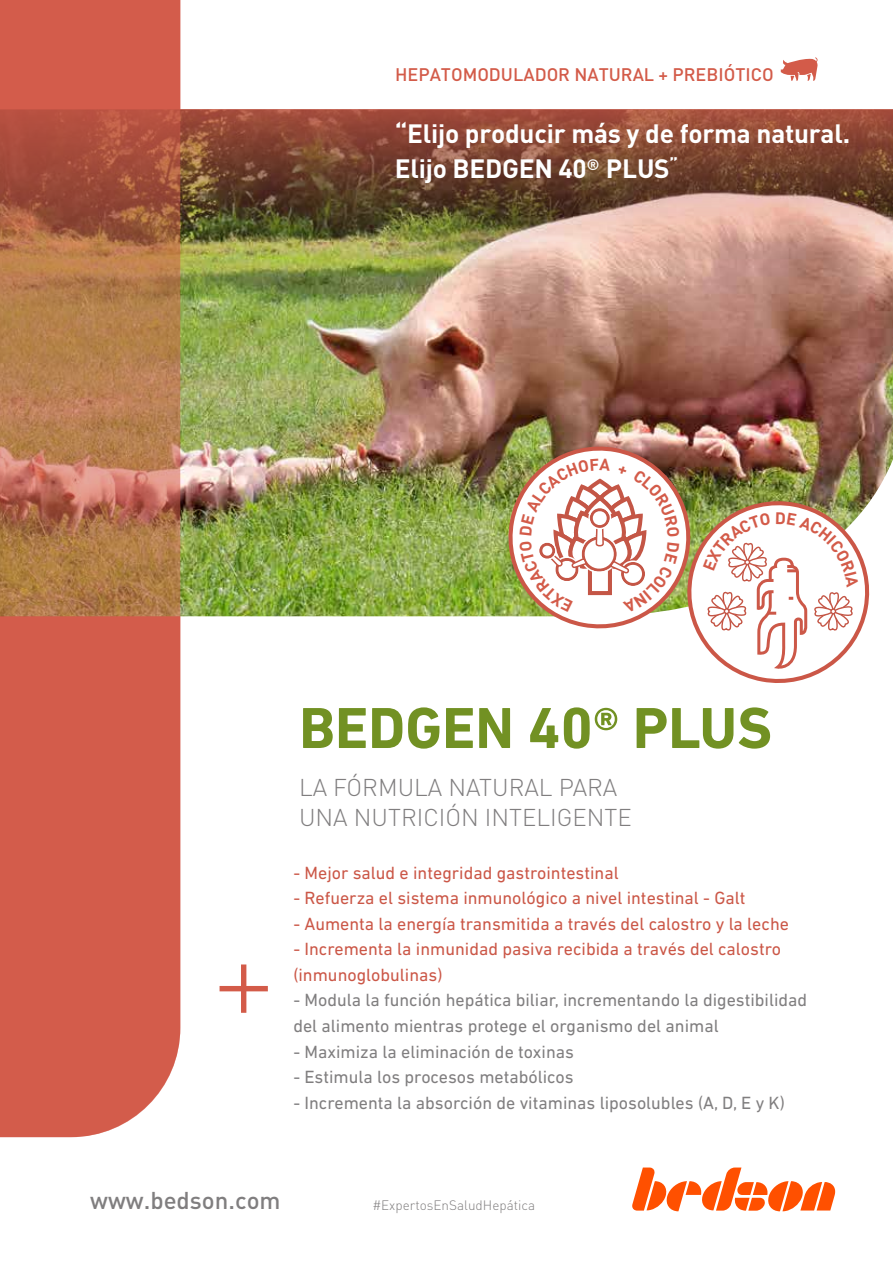
<style>
.page{position:relative;width:893px;height:1263px;background:#fff}
.page>*{position:absolute;margin:0;border:0;box-sizing:border-box;transform-origin:0 0}
.t1{font:300 condensed 150px "DIN Pro";color:#d35b49}
.t2{font:700 58.8px "DIN Next LT Pro";color:#729123}
.t3{font:700 26.25px/34.5px "DIN Pro";letter-spacing:-.01em;color:#fff}
.t4{font:300 24px/30px "DIN Pro";color:#807e7f}
.t5{font:500 24px "DIN Pro";color:#807e7f}
.t6{font:18px/25.5px "DIN Next LT Pro";color:#807e7f}
.t7{font:18px/25.5px "DIN Next LT Pro";color:#cb5747}
.t8{font:500 18px "DIN Pro";color:#d35b49}
.t9{font:300 13.5px "DIN Pro";color:#807e7f}
</style>
<div class="page">
<img style="left:180px;top:339px;width:713px;height:277px">
<svg style="left:0;top:0;width:180px;height:1137px;background:#ca674e"></svg>
<svg style="left:632px;top:1167px;width:203px;height:44px"></svg>
<svg style="left:781px;top:57px;width:37px;height:24px"></svg>
<img style="left:0;top:110px;width:893px;height:229px">
<img style="left:503px;top:441px;width:371px;height:242px">
<p class="t8" style="left:395px;top:63px;width:380px">HEPATOMODULADOR NATURAL + PREBIÓTICO</p>
<h3 class="t3" style="left:395px;top:115px;width:457px">“Elijo producir más y de forma natural.<br>Elijo BEDGEN 40<sup>®</sup> PLUS<sup>”</sup></h3>
<h1 class="t1" style="left:212px;top:871px;width:65px">+</h1>
<h2 class="t2" style="left:299px;top:694px;width:474px">BEDGEN 40® PLUS</h2>
<h3 class="t4" style="left:299px;top:770px;width:334px">LA FÓRMULA NATURAL PARA<br>UNA NUTRICIÓN INTELIGENTE</h3>
<p class="t7" style="left:293px;top:860px;width:327px">- Mejor salud e integridad gastrointestinal</p>
<p class="t7" style="left:293px;top:885px;width:454px">- Refuerza el sistema inmunológico a nivel intestinal - Galt</p>
<p class="t7" style="left:293px;top:911px;width:497px">- Aumenta la energía transmitida a través del calostro y la leche</p>
<p class="t7" style="left:293px;top:936px;width:489px">- Incrementa la inmunidad pasiva recibida a través del calostro (inmunoglobulinas)</p>
<p class="t6" style="left:293px;top:987px;width:515px">- Modula la función hepática biliar, incrementando la digestibilidad del alimento mientras protege el organismo del animal</p>
<p class="t6" style="left:293px;top:1038px;width:282px">- Maximiza la eliminación de toxinas</p>
<p class="t6" style="left:293px;top:1064px;width:282px">- Estimula los procesos metabólicos</p>
<p class="t6" style="left:293px;top:1089px;width:493px">- Incrementa la absorción de vitaminas liposolubles (A, D, E y K)</p>
<h3 class="t5" style="left:90px;top:1183px;width:192px">www.bedson.com</h3>
<p class="t9" style="left:373px;top:1195px;width:164px">#ExpertosEnSaludHepática</p>
</div>
